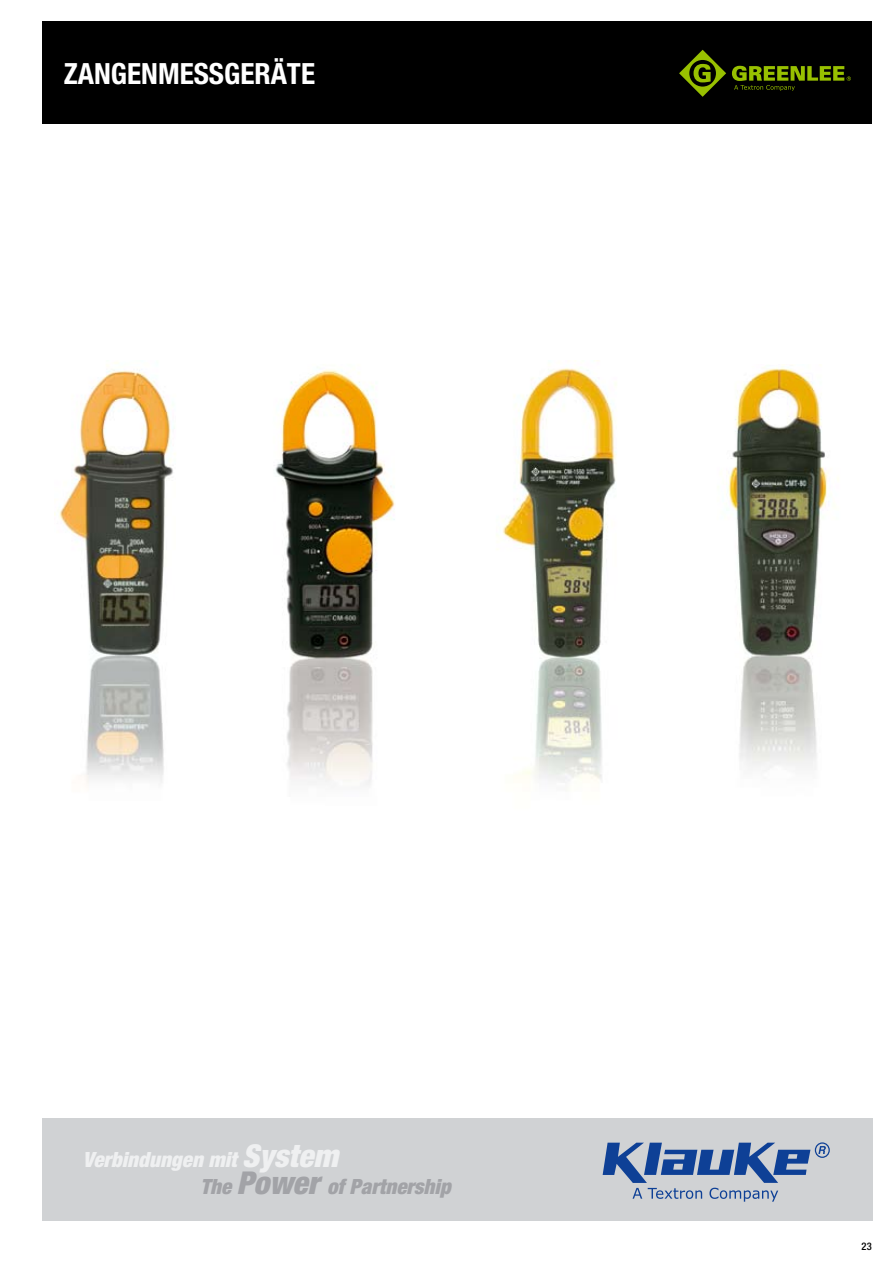
<style>
.page{position:relative;width:893px;height:1263px;background:#fff}
.page>*{position:absolute;margin:0;border:0;box-sizing:border-box;transform-origin:0 0}
.t1{font:700 condensed 29.25px "Helvetica Neue LT";color:#fff}
.t2{font:italic 900 condensed 21px/27.2px "Helvetica Neue LT";color:#a2a3a7}
.t3{font:500 condensed 10.5px "Helvetica Neue LT";color:#000}
.s1{color:#eff0f1}
.s2{font-size:31.5px;color:#eff0f1}
.s3{font-size:31.5px}
</style>
<div class="page">
<div style="left:43px;top:21px;width:829px;height:102px;background:#000"></div>
<img style="left:275px;top:369px;width:120px;height:416px">
<img style="left:497px;top:360px;width:119px;height:423px">
<svg style="left:679px;top:50px;width:47px;height:47px"></svg>
<svg style="left:732px;top:66px;width:119px;height:25px"></svg>
<img style="left:728px;top:364px;width:111px;height:407px">
<img style="left:55px;top:362px;width:120px;height:422px">
<div style="left:43px;top:1118px;width:830px;height:102px;background:#d0d2d4"></div>
<div style="left:815px;top:1142px;width:15px;height:16px;border:1px solid #0e4096;border-radius:50%"></div>
<svg style="left:818px;top:1146px;width:8px;height:8px"></svg>
<svg style="left:603px;top:1143px;width:207px;height:59px"></svg>
<h1 class="t1" style="left:64px;top:56px;width:111px">ZANGENMESSGE</h1>
<h1 class="t1" style="left:254px;top:56px;width:60px">RÄTE</h1>
<p class="t2" style="left:200px;top:1145px;width:252px;text-indent:-118px"><span class="s1">Verbindungen mit</span> <span class="s2">System<br></span>The <span class="s3">Power</span> of Partnership</p>
<p class="t3" style="left:862px;top:1240px;width:6px">23</p>
</div>
